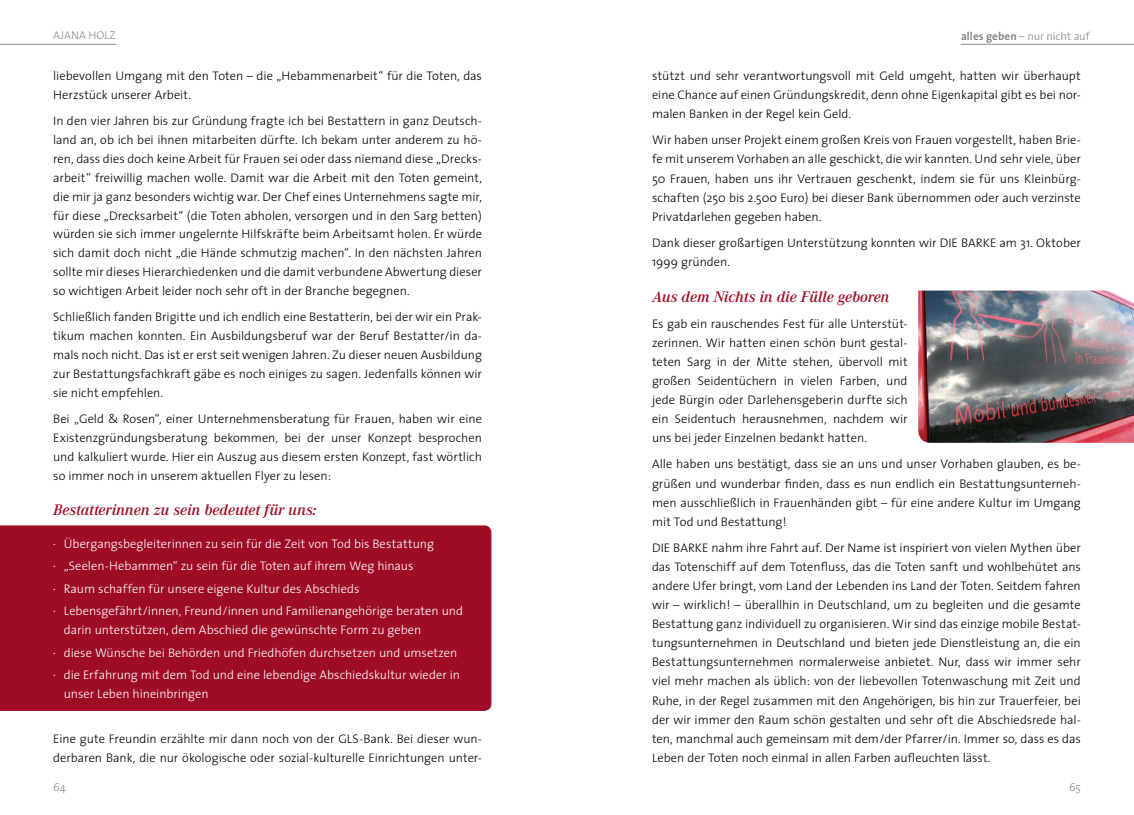
<style>
.page{position:relative;width:1134px;height:815px;background:#fff}
.page>*{position:absolute;margin:0;border:0;box-sizing:border-box;transform-origin:0 0}
.t1{font:italic 500 15px "Corporate ABQ";letter-spacing:-.005em;color:#9e0c26}
.t2{font:300 12.5px/19.1px "The Sans";color:#000;text-align:justify}
.t3{font:300 12.5px/22.5px "The Sans";letter-spacing:-.005em;color:#fff}
.t4{font:300 11.25px "The Sans";color:#878787}
.s1{font-weight:700}
</style>
<div class="page">
<div style="left:0;top:525px;width:491px;height:186px;background:#9e0c26"></div>
<hr style="left:0;top:44px;width:116px;height:1px;background:#878787">
<img style="left:918px;top:291px;width:216px;height:152px">
<hr style="left:961px;top:44px;width:173px;height:1px;background:#878787">
<p class="t4" style="left:53px;top:26px;width:64px">AjAnA Holz</p>
<p class="t2" style="left:53px;top:66px;width:430px">liebevollen Umgang mit den Toten – die „Hebammenarbeit“ für die Toten, das<br>Herzstück unserer Arbeit.</p>
<p class="t2" style="left:53px;top:111px;width:430px">In den vier Jahren bis zur Gründung fragte ich bei Bestattern in ganz Deutsch&shy;land an, ob ich bei ihnen mitarbeiten dürfte. Ich bekam unter anderem zu hö&shy;ren, dass dies doch keine Arbeit für Frauen sei oder dass niemand diese „Drecks&shy;arbeit“ freiwillig machen wolle. Damit war die Arbeit mit den Toten gemeint, die mir ja ganz besonders wichtig war. Der Chef eines Unternehmens sagte mir, für diese „Drecksarbeit“ (die Toten abholen, versorgen und in den Sarg betten) würden sie sich immer ungelernte Hilfskräfte beim Arbeitsamt holen. Er würde sich damit doch nicht „die Hände schmutzig machen“. In den nächsten Jahren sollte mir dieses Hierarchiedenken und die damit verbundene Abwertung dieser so wichtigen Arbeit leider noch sehr oft in der Branche begegnen.</p>
<p class="t2" style="left:53px;top:307px;width:430px">Schließlich fanden Brigitte und ich endlich eine Bestatterin, bei der wir ein Prak&shy;tikum machen konnten. Ein Ausbildungsberuf war der Beruf Bestatter/in da&shy;mals noch nicht. Das ist er erst seit wenigen Jahren. Zu dieser neuen Ausbildung zur Bestattungsfachkraft gäbe es noch einiges zu sagen. Jedenfalls können wir sie nicht empfehlen.</p>
<p class="t2" style="left:53px;top:409px;width:430px">Bei „Geld &amp; Rosen“, einer Unternehmensberatung für Frauen, haben wir eine Existenzgründungsberatung bekommen, bei der unser Konzept besprochen und kalkuliert wurde. Hier ein Auszug aus diesem ersten Konzept, fast wörtlich so immer noch in unserem aktuellen Flyer zu lesen:</p>
<p class="t1" style="left:53px;top:500px;width:265px">Bestatterinnen zu sein bedeutet für uns:</p>
<p class="t3" style="left:53px;top:532px;width:411px">· Übergangsbegleiterinnen zu sein für die Zeit von Tod bis Bestattung<br>· „Seelen-Hebammen“ zu sein für die Toten auf ihrem Weg hinaus<br>· Raum schaffen für unsere eigene Kultur des Abschieds<br>· Lebensgefährt/innen, Freund/innen und Familienangehörige beraten und</p>
<p class="t3" style="left:53px;top:618px;width:408px;text-indent:11px">darin unterstützen, dem Abschied die gewünschte Form zu geben<br>· diese Wünsche bei Behörden und Friedhöfen durchsetzen und umsetzen · die Erfahrung mit dem Tod und eine lebendige Abschiedskultur wieder in</p>
<p class="t3" style="left:64px;top:682px;width:146px">unser Leben hineinbringen</p>
<p class="t2" style="left:53px;top:729px;width:430px">Eine gute Freundin erzählte mir dann noch von der GLS-Bank. Bei dieser wun&shy;derbaren Bank, die nur ökologische oder sozial-kulturelle Einrichtungen unter-</p>
<p class="t4" style="left:53px;top:778px;width:14px">64</p>
<p class="t4" style="left:961px;top:27px;width:130px"><span class="s1">alles geben</span> – nur nicht auf</p>
<p class="t2" style="left:652px;top:66px;width:430px">stützt und sehr verantwortungsvoll mit Geld umgeht, hatten wir überhaupt eine Chance auf einen Gründungskredit, denn ohne Eigenkapital gibt es bei nor&shy;malen Banken in der Regel kein Geld.</p>
<p class="t2" style="left:652px;top:130px;width:430px">Wir haben unser Projekt einem großen Kreis von Frauen vorgestellt, haben Brie&shy;fe mit unserem Vorhaben an alle geschickt, die wir kannten. Und sehr viele, über 50 Frauen, haben uns ihr Vertrauen geschenkt, indem sie für uns Kleinbürg&shy;schaften (250 bis 2.500 Euro) bei dieser Bank übernommen oder auch verzinste Privatdarlehen gegeben haben.</p>
<p class="t2" style="left:652px;top:233px;width:430px">Dank dieser großartigen Unterstützung konnten wir DIE BARKE am 31. Oktober<br>1999 gründen.</p>
<p class="t1" style="left:652px;top:287px;width:239px">Aus dem Nichts in die Fülle geboren</p>
<p class="t2" style="left:652px;top:314px;width:257px">Es gab ein rauschendes Fest für alle Unterstüt&shy;zerinnen. Wir hatten einen schön bunt gestal&shy;teten Sarg in der Mitte stehen, übervoll mit großen Seidentüchern in vielen Farben, und jede Bürgin oder Darlehensgeberin durfte sich ein Seidentuch herausnehmen, nachdem wir uns bei jeder Einzelnen bedankt hatten.</p>
<p class="t2" style="left:652px;top:454px;width:430px">Alle haben uns bestätigt, dass sie an uns und unser Vorhaben glauben, es be&shy;grüßen und wunderbar finden, dass es nun endlich ein Bestattungsunterneh&shy;men ausschließlich in Frauenhänden gibt – für eine andere Kultur im Umgang mit Tod und Bestattung!</p>
<p class="t2" style="left:652px;top:538px;width:430px">DIE BARKE nahm ihre Fahrt auf. Der Name ist inspiriert von vielen Mythen über das Totenschiff auf dem Totenfluss, das die Toten sanft und wohlbehütet ans andere Ufer bringt, vom Land der Lebenden ins Land der Toten. Seitdem fahren wir – wirklich! – überallhin in Deutschland, um zu begleiten und die gesamte Bestattung ganz individuell zu organisieren. Wir sind das einzige mobile Bestat&shy;tungsunternehmen in Deutschland und bieten jede Dienstleistung an, die ein Bestattungsunternehmen normalerweise anbietet. Nur, dass wir immer sehr viel mehr machen als üblich: von der liebevollen Totenwaschung mit Zeit und Ruhe, in der Regel zusammen mit den Angehörigen, bis hin zur Trauerfeier, bei der wir immer den Raum schön gestalten und sehr oft die Abschiedsrede hal&shy;ten, manchmal auch gemeinsam mit dem/der Pfarrer/in. Immer so, dass es das Leben der Toten noch einmal in allen Farben aufleuchten lässt.</p>
<p class="t4" style="left:1069px;top:778px;width:13px">65</p>
</div>
